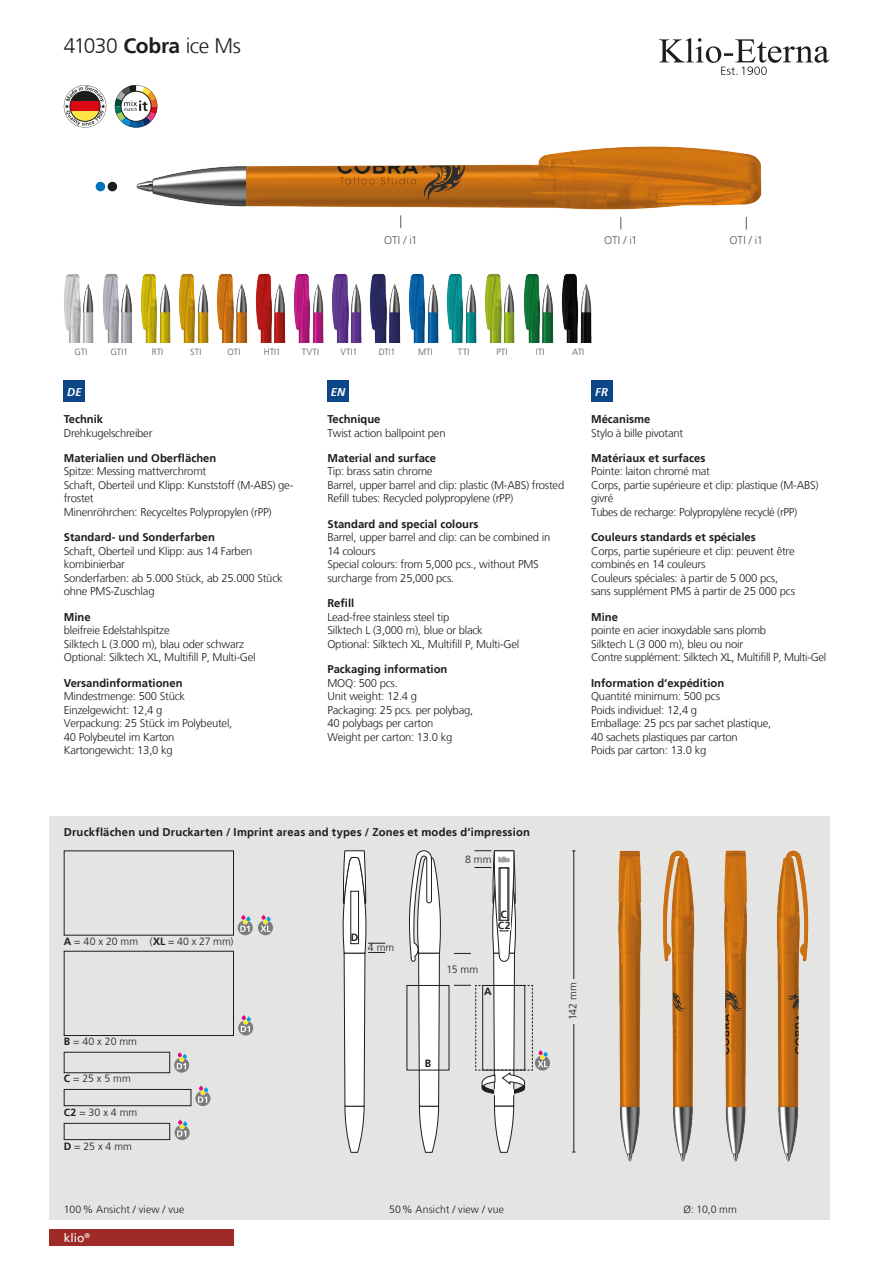
<style>
.page{position:relative;width:893px;height:1263px;background:#fff}
.page>*{position:absolute;margin:0;border:0;box-sizing:border-box;transform-origin:0 0}
.t1{font:300 21px "Frutiger LT";letter-spacing:-.03em;color:#1d1d1b}
.t2{font:12px "Frutiger";color:#fff}
.t3{font:300 11.25px/13.5px "Frutiger LT";letter-spacing:-.02em;color:#1d1d1b}
.t4{font:700 11.25px "Frutiger LT";color:#1d1d1b}
.t5{font:300 11.25px "Frutiger LT";letter-spacing:-.01em;color:#595858}
.t6{font:italic 700 11.25px "Frutiger";color:#fff}
.t7{font:300 10.65px "Frutiger LT";color:#1d1d1b}
.t8{font:300 10.5px "Frutiger LT";letter-spacing:.01em;color:#1d1d1b}
.t9{font:700 10.5px/11.6px "Frutiger LT";color:#1d1d1b}
.t10{font:300 9px "Frutiger LT";letter-spacing:.01em;color:#595858}
.s1{font-weight:700}
</style>
<div class="page">
<div style="left:49px;top:816px;width:780px;height:404px;background:#e4e4e3"></div>
<svg style="left:659px;top:38px;width:170px;height:37px"></svg>
<div style="left:49px;top:1229px;width:185px;height:17px;background:#9f2b29"></div>
<img style="left:64px;top:274px;width:16px;height:68px">
<img style="left:78px;top:277px;width:16px;height:65px">
<img style="left:103px;top:274px;width:15px;height:68px">
<img style="left:116px;top:277px;width:17px;height:65px">
<img style="left:140px;top:273px;width:16px;height:69px">
<img style="left:154px;top:277px;width:17px;height:65px">
<img style="left:179px;top:273px;width:15px;height:69px">
<img style="left:192px;top:277px;width:17px;height:65px">
<img style="left:217px;top:273px;width:16px;height:69px">
<img style="left:231px;top:277px;width:17px;height:65px">
<img style="left:255px;top:273px;width:16px;height:69px">
<img style="left:269px;top:277px;width:17px;height:65px">
<img style="left:293px;top:273px;width:16px;height:69px">
<img style="left:307px;top:277px;width:17px;height:65px">
<img style="left:332px;top:273px;width:16px;height:69px">
<img style="left:345px;top:277px;width:17px;height:65px">
<img style="left:370px;top:273px;width:16px;height:69px">
<img style="left:384px;top:277px;width:17px;height:65px">
<img style="left:408px;top:273px;width:16px;height:69px">
<img style="left:422px;top:277px;width:17px;height:65px">
<img style="left:446px;top:273px;width:16px;height:69px">
<img style="left:460px;top:277px;width:17px;height:65px">
<img style="left:485px;top:273px;width:16px;height:69px">
<img style="left:499px;top:277px;width:16px;height:65px">
<img style="left:523px;top:273px;width:16px;height:69px">
<img style="left:537px;top:277px;width:17px;height:65px">
<img style="left:561px;top:273px;width:16px;height:69px">
<img style="left:575px;top:277px;width:17px;height:65px">
<div style="left:591px;top:381px;width:21px;height:21px;background:#0c4686"></div>
<div style="left:327px;top:381px;width:22px;height:21px;background:#0c4686"></div>
<div style="left:64px;top:381px;width:21px;height:21px;background:#0c4686"></div>
<img style="left:136px;top:146px;width:626px;height:75px">
<div style="left:96px;top:182px;width:9px;height:9px;background:#0073bc;border-radius:50%"></div>
<div style="left:108px;top:182px;width:9px;height:9px;background:#1d1d1b;border-radius:50%"></div>
<svg style="left:400px;top:215px;width:1px;height:13px"></svg>
<svg style="left:620px;top:217px;width:1px;height:13px"></svg>
<svg style="left:746px;top:217px;width:1px;height:13px"></svg>
<hr style="left:573px;top:851px;width:1px;height:301px;background:#1d1d1b">
<div style="left:565px;top:979px;width:15px;height:45px;background:#e4e4e3"></div>
<div style="left:64px;top:1052px;width:106px;height:21px;border:1px solid #1d1d1b"></div>
<div style="left:64px;top:1089px;width:127px;height:17px;border:1px solid #1d1d1b"></div>
<div style="left:64px;top:1123px;width:106px;height:17px;border:1px solid #1d1d1b"></div>
<div style="left:64px;top:951px;width:170px;height:85px;border:1px solid #1d1d1b"></div>
<svg style="left:238px;top:1015px;width:15px;height:20px"></svg>
<svg style="left:174px;top:1052px;width:15px;height:21px"></svg>
<svg style="left:195px;top:1085px;width:15px;height:21px"></svg>
<svg style="left:175px;top:1119px;width:15px;height:21px"></svg>
<svg style="left:238px;top:914px;width:35px;height:21px"></svg>
<svg style="left:409px;top:850px;width:32px;height:303px"></svg>
<svg style="left:343px;top:850px;width:42px;height:303px"></svg>
<svg style="left:454px;top:850px;width:96px;height:303px"></svg>
<div style="left:494px;top:1089px;width:20px;height:6px;background:#fff"></div>
<svg style="left:337px;top:165px;width:128px;height:36px;background:#a3601b"></svg>
<img style="left:618px;top:850px;width:191px;height:312px">
<svg style="left:725px;top:990px;width:18px;height:64px"></svg>
<svg style="left:786px;top:990px;width:13px;height:64px"></svg>
<svg style="left:673px;top:990px;width:12px;height:63px"></svg>
<svg style="left:64px;top:85px;width:42px;height:43px"></svg>
<svg style="left:115px;top:85px;width:42px;height:43px"></svg>
<h1 class="t1" style="left:64px;top:34px;width:179px">41030 <span class="s1">Cobra</span> ice Ms</h1>
<p class="t5" style="left:384px;top:234px;width:35px">OTI / i1</p>
<p class="t5" style="left:604px;top:234px;width:35px">OTI / i1</p>
<p class="t5" style="left:730px;top:234px;width:35px">OTI / i1</p>
<p class="t10" style="left:74px;top:347px;width:14px">GTI</p>
<p class="t10" style="left:110px;top:347px;width:19px">GTI1</p>
<p class="t10" style="left:152px;top:347px;width:13px">RTI</p>
<p class="t10" style="left:190px;top:347px;width:13px">STI</p>
<p class="t10" style="left:228px;top:347px;width:14px">OTI</p>
<p class="t10" style="left:264px;top:347px;width:19px">HTI1</p>
<p class="t10" style="left:302px;top:347px;width:19px">TVTI</p>
<p class="t10" style="left:340px;top:347px;width:19px">VTI1</p>
<p class="t10" style="left:379px;top:347px;width:18px">DTI1</p>
<p class="t10" style="left:418px;top:347px;width:16px">MTI</p>
<p class="t10" style="left:458px;top:347px;width:13px">TTI</p>
<p class="t10" style="left:496px;top:347px;width:13px">PTI</p>
<p class="t10" style="left:536px;top:347px;width:10px">ITI</p>
<p class="t10" style="left:572px;top:347px;width:14px">ATI</p>
<p class="t6" style="left:67px;top:386px;width:16px">DE</p>
<p class="t6" style="left:331px;top:386px;width:16px">EN</p>
<p class="t6" style="left:595px;top:386px;width:14px">FR</p>
<p class="t4" style="left:64px;top:412px;width:41px">Technik</p>
<p class="t3" style="left:64px;top:426px;width:90px">Drehkugelschreiber</p>
<p class="t4" style="left:64px;top:451px;width:154px">Materialien und Oberflächen</p>
<p class="t3" style="left:64px;top:465px;width:231px">Spitze: Messing mattverchromt<br>Schaft, Oberteil und Klipp: Kunststoff (M-ABS) ge&shy;frostet<br>Minenröhrchen: Recyceltes Polypropylen (rPP)</p>
<p class="t4" style="left:64px;top:531px;width:153px">Standard- und Sonderfarben</p>
<p class="t3" style="left:64px;top:544px;width:220px">Schaft, Oberteil und Klipp: aus 14 Farben kombinierbar<br>Sonderfarben: ab 5.000 Stück, ab 25.000 Stück ohne PMS-Zuschlag</p>
<p class="t4" style="left:64px;top:610px;width:28px">Mine</p>
<p class="t3" style="left:64px;top:624px;width:193px">bleifreie Edelstahlspitze<br>Silktech L (3.000 m), blau oder schwarz<br>Optional: Silktech XL, Multifill P, Multi-Gel</p>
<p class="t4" style="left:64px;top:676px;width:120px">Versandinformationen</p>
<p class="t3" style="left:64px;top:690px;width:170px">Mindestmenge: 500 Stück<br>Einzelgewicht: 12,4 g<br>Verpackung: 25 Stück im Polybeutel,<br>40 Polybeutel im Karton<br>Kartongewicht: 13,0 kg</p>
<p class="t4" style="left:327px;top:412px;width:55px">Technique</p>
<p class="t3" style="left:327px;top:426px;width:120px">Twist action ballpoint pen</p>
<p class="t4" style="left:327px;top:451px;width:110px">Material and surface</p>
<p class="t3" style="left:327px;top:465px;width:238px">Tip: brass satin chrome<br>Barrel, upper barrel and clip: plastic (M-ABS) frosted<br>Refill tubes: Recycled polypropylene (rPP)</p>
<p class="t4" style="left:327px;top:517px;width:153px">Standard and special colours</p>
<p class="t3" style="left:327px;top:531px;width:224px">Barrel, upper barrel and clip: can be combined in 14 colours<br>Special colours: from 5,000 pcs., without PMS surcharge from 25,000 pcs.</p>
<p class="t4" style="left:327px;top:597px;width:28px">Refill</p>
<p class="t3" style="left:327px;top:610px;width:193px">Lead-free stainless steel tip<br>Silktech L (3,000 m), blue or black<br>Optional: Silktech XL, Multifill P, Multi-Gel</p>
<p class="t4" style="left:327px;top:663px;width:122px">Packaging information</p>
<p class="t3" style="left:327px;top:676px;width:147px">MOQ: 500 pcs.<br>Unit weight: 12.4 g<br>Packaging: 25 pcs. per polybag,<br>40 polybags per carton<br>Weight per carton: 13.0 kg</p>
<p class="t4" style="left:591px;top:412px;width:61px">Mécanisme</p>
<p class="t3" style="left:591px;top:426px;width:94px">Stylo à bille pivotant</p>
<p class="t4" style="left:591px;top:451px;width:116px">Matériaux et surfaces</p>
<p class="t3" style="left:591px;top:465px;width:229px">Pointe: laiton chromé mat<br>Corps, partie supérieure et clip: plastique (M-ABS) givré<br>Tubes de recharge: Polypropylène recyclé (rPP)</p>
<p class="t4" style="left:591px;top:531px;width:166px">Couleurs standards et spéciales</p>
<p class="t3" style="left:591px;top:544px;width:205px">Corps, partie supérieure et clip: peuvent être combinés en 14 couleurs<br>Couleurs spéciales: à partir de 5 000 pcs, sans supplément PMS à partir de 25 000 pcs</p>
<p class="t4" style="left:591px;top:610px;width:28px">Mine</p>
<p class="t3" style="left:591px;top:624px;width:237px">pointe en acier inoxydable sans plomb<br>Silktech L (3 000 m), bleu ou noir<br>Contre supplément: Silktech XL, Multifill P, Multi-Gel</p>
<p class="t4" style="left:591px;top:676px;width:135px">Information d‘expédition</p>
<p class="t3" style="left:591px;top:690px;width:182px">Quantité minimum: 500 pcs<br>Poids individuel: 12,4 g<br>Emballage: 25 pcs par sachet plastique,<br>40 sachets plastiques par carton<br>Poids par carton: 13.0 kg</p>
<p class="t4" style="left:64px;top:825px;width:468px">Druckflächen und Druckarten / Imprint areas and types / Zones et modes d‘impression</p>
<p class="t8" style="left:465px;top:853px;width:28px">8 mm</p>
<p class="t8" style="left:64px;top:935px;width:171px"><span class="s1">A</span> = 40 x 20 mm (<span class="s1">XL</span> = 40 x 27 mm)</p>
<p class="t8" style="left:64px;top:1036px;width:75px"><span class="s1">B</span> = 40 x 20 mm</p>
<p class="t8" style="left:64px;top:1073px;width:68px"><span class="s1">C</span> = 25 x 5 mm</p>
<p class="t8" style="left:64px;top:1106px;width:75px"><span class="s1">C2</span> = 30 x 4 mm</p>
<p class="t8" style="left:64px;top:1140px;width:70px"><span class="s1">D</span> = 25 x 4 mm</p>
<p class="t9" style="left:351px;top:932px;width:9px">D</p>
<p class="t8" style="left:368px;top:942px;width:28px">4 mm</p>
<p class="t8" style="left:446px;top:963px;width:33px">15 mm</p>
<p class="t9" style="left:498px;top:908px;width:14px">C<br>C2</p>
<p class="t9" style="left:484px;top:985px;width:9px">A</p>
<p class="t9" style="left:425px;top:1057px;width:8px">B</p>
<p class="t7" style="left:567px;top:1020px;width:39px;rotate:-90deg">142 mm</p>
<p class="t8" style="left:64px;top:1204px;width:122px">100% Ansicht / view / vue</p>
<p class="t8" style="left:389px;top:1204px;width:116px">50% Ansicht / view / vue</p>
<p class="t8" style="left:683px;top:1204px;width:55px">Ø: 10,0 mm</p>
<p class="t2" style="left:64px;top:1231px;width:28px">klio<sup>®</sup></p>
</div>
